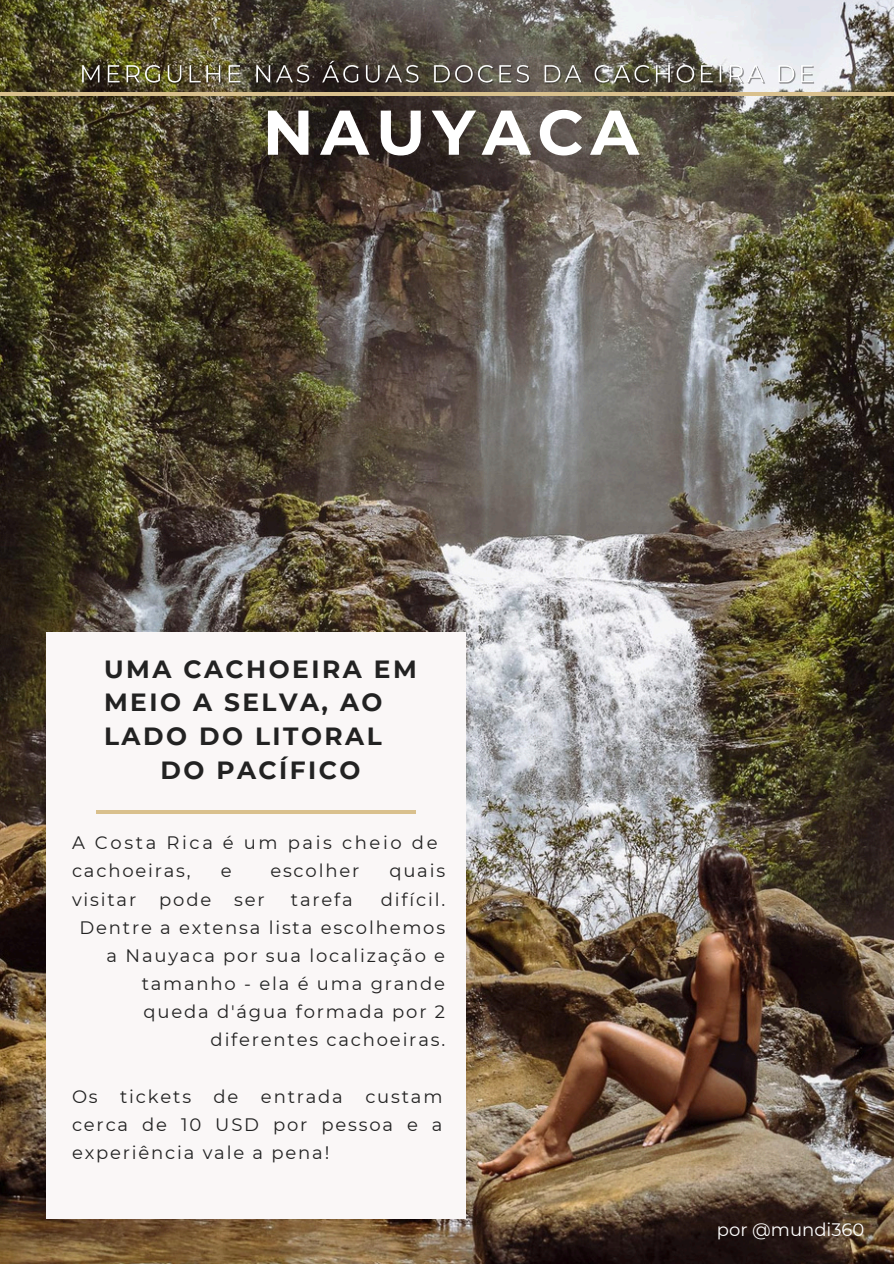
<style>
.page{position:relative;width:894px;height:1264px;background:#fff}
.page>*{position:absolute;margin:0;border:0;box-sizing:border-box;transform-origin:0 0}
.t1{font:700 63px "Montserrat";letter-spacing:.11em;color:#fff}
.t2{font:700 24.9px/33.8px "Montserrat";letter-spacing:.1em;color:#222}
.t3{font:18px/28.2px "Montserrat";letter-spacing:.1em;color:#222;text-align:justify}
.t4{font:18px "Montserrat";letter-spacing:.145em;color:#222}
.t5{font:18px "Montserrat";color:#fff}
</style>
<div class="page">
<img style="left:0;top:0;width:893px;height:1263px">
<hr style="left:0;top:92px;width:893px;height:4px;background:#d9c08d">
<div style="left:46px;top:632px;width:420px;height:586px;background:#faf7f7"></div>
<hr style="left:96px;top:810px;width:319px;height:3px;background:#d9c08d">
<img style="left:80px;top:58px;width:738px;height:32px">
<p class="t1" style="left:262px;top:94px;width:377px">NAUYACA</p>
<p class="t2" style="left:104px;top:651px;width:314px">UMA CACHOEIRA EM<br>MEIO A SELVA, AO<br>LADO DO LITORAL</p>
<p class="t2" style="left:160px;top:753px;width:201px">DO PACÍFICO</p>
<h2 class="t4" style="left:72px;top:831px;width:367px">A Costa Rica é um pais cheio de</h2>
<h2 class="t3" style="left:72px;top:856px;width:120px">cachoeiras,</h2>
<p class="t3" style="left:221px;top:856px;width:12px">e</p>
<p class="t3" style="left:291px;top:856px;width:70px;text-indent:-21px">escolher tarefa</p>
<p class="t3" style="left:80px;top:856px;width:367px;text-align:right">quais<br>difícil.<br>Dentre a extensa lista escolhemos a Nauyaca por sua localização e tamanho - ela é uma grande queda d'água formada por 2 diferentes cachoeiras.</p>
<p class="t3" style="left:72px;top:885px;width:66px">visitar</p>
<p class="t3" style="left:159px;top:885px;width:53px">pode</p>
<p class="t3" style="left:234px;top:885px;width:32px">ser</p>
<h1 class="t3" style="left:72px;top:1082px;width:372px">Os tickets de entrada custam cerca de 10 USD por pessoa e a experiência vale a pena!</h1>
<p class="t5" style="left:716px;top:1218px;width:149px">por @mundi360</p>
</div>
